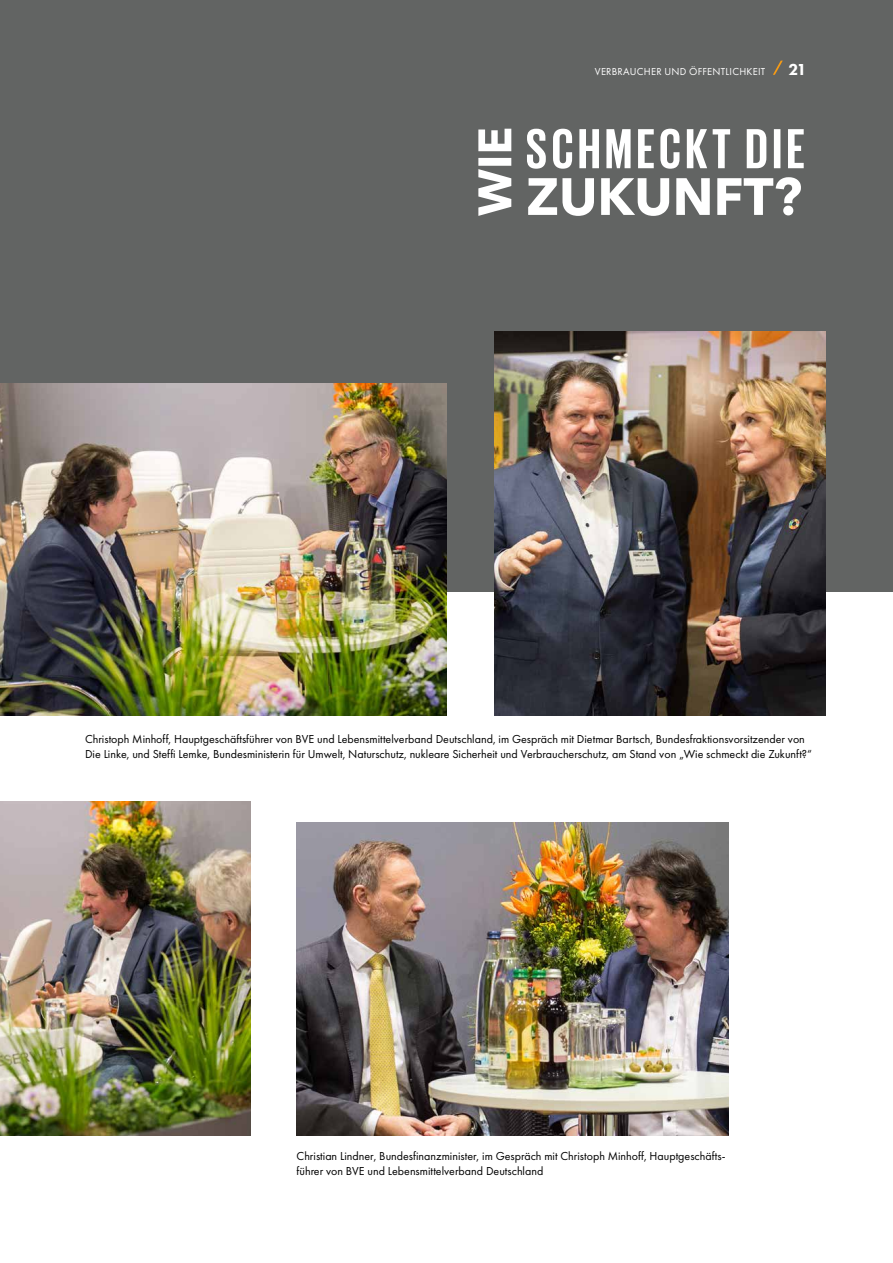
<style>
.page{position:relative;width:893px;height:1263px;background:#fff}
.page>*{position:absolute;margin:0;border:0;box-sizing:border-box;transform-origin:0 0}
.t1{font:800 16.5px "Futura PT";color:#fff}
.t2{font:12px/15px "Futura PT";color:#000}
.t3{font:10.5px "Futura PT";letter-spacing:.02em;color:#fff}
</style>
<div class="page">
<div style="left:0;top:0;width:893px;height:591px;background:#626463"></div>
<img style="left:0;top:801px;width:251px;height:334px">
<img style="left:297px;top:823px;width:431px;height:312px">
<img style="left:0;top:383px;width:446px;height:332px">
<img style="left:494px;top:331px;width:332px;height:384px">
<svg style="left:478px;top:129px;width:33px;height:87px"></svg>
<svg style="left:528px;top:177px;width:273px;height:39px"></svg>
<svg style="left:527px;top:129px;width:277px;height:40px"></svg>
<svg style="left:773px;top:61px;width:10px;height:14px"></svg>
<p class="t3" style="left:595px;top:65px;width:172px">VERBRAUCHER UND ÖFFENTLICHKEIT</p>
<h1 class="t1" style="left:789px;top:59px;width:20px">21</h1>
<p class="t2" style="left:85px;top:731px;width:729px">Christoph Minhoff, Hauptgeschäftsführer von BVE und Lebensmittelverband Deutschland, im Gespräch mit Dietmar Bartsch, Bundesfraktionsvorsitzender von<br>Die Linke, und Steffi Lemke, Bundesministerin für Umwelt, Naturschutz, nukleare Sicherheit und Verbraucherschutz, am Stand von „Wie schmeckt die Zukunft?“</p>
<p class="t2" style="left:297px;top:1148px;width:430px">Christian Lindner, Bundesfinanzminister, im Gespräch mit Christoph Minhoff, Hauptgeschäfts&shy;führer von BVE und Lebensmittelverband Deutschland</p>
</div>
